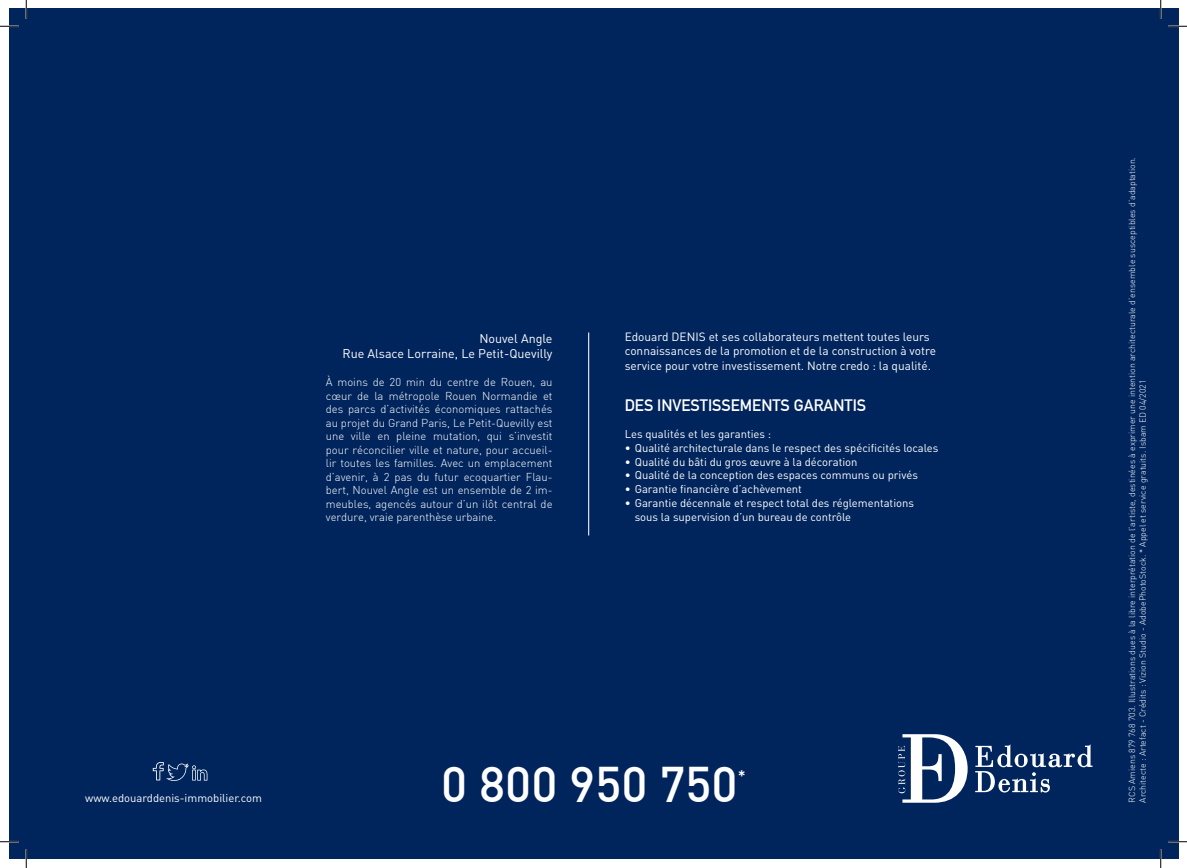
<style>
.page{position:relative;width:1187px;height:868px;background:#fff}
.page>*{position:absolute;margin:0;border:0;box-sizing:border-box;transform-origin:0 0}
.t1{font:500 49px "DIN";color:#fff}
.t2{font:500 16.5px "DIN";color:#fff}
.t3{font:700 16.25px "DIN Alternate";color:#fff}
.t4{font:12.5px/15px "DIN";color:#fff;text-align:right}
.t5{font:11.88px/14.6px "DIN";color:#fff}
.t6{font:300 11.25px/13.5px "DIN";color:#fff;text-align:justify}
.t7{font:11.25px/13.8px "DIN";color:#fff}
.t8{font:300 8.75px/10.5px "DIN";color:#fff}
</style>
<div class="page">
<div style="left:9px;top:9px;width:1169px;height:850px;background:#00255d"></div>
<svg style="left:153px;top:762px;width:54px;height:18px"></svg>
<svg style="left:975px;top:744px;width:117px;height:48px"></svg>
<svg style="left:898px;top:734px;width:69px;height:68px"></svg>
<hr style="left:588px;top:332px;width:1px;height:203px;background:#d6dbe8">
<svg style="left:0;top:25px;width:19px;height:2px"></svg>
<svg style="left:1168px;top:25px;width:18px;height:2px"></svg>
<svg style="left:0;top:840px;width:19px;height:2px"></svg>
<svg style="left:1168px;top:840px;width:18px;height:2px"></svg>
<svg style="left:25px;top:0;width:2px;height:19px"></svg>
<svg style="left:25px;top:849px;width:2px;height:18px"></svg>
<svg style="left:1159px;top:0;width:2px;height:19px"></svg>
<svg style="left:1159px;top:849px;width:2px;height:18px"></svg>
<p class="t4" style="left:342px;top:330px;width:211px">Nouvel Angle<br>Rue Alsace Lorraine, Le Petit-Quevilly</p>
<p class="t6" style="left:326px;top:375px;width:228px">À moins de 20 min du centre de Rouen, au cœur de la métropole Rouen Normandie et des parcs d’activités économiques rattachés au projet du Grand Paris, Le Petit-Quevilly est une ville en pleine mutation, qui s’investit pour réconcilier ville et nature, pour accueil&shy;lir toutes les familles. Avec un emplacement d’avenir, à 2 pas du futur ecoquartier Flau&shy;bert, Nouvel Angle est un ensemble de 2 im&shy;meubles, agencés autour d’un ilôt central de verdure, vraie parenthèse urbaine.</p>
<p class="t5" style="left:624px;top:329px;width:313px">Edouard DENIS et ses collaborateurs mettent toutes leurs connaissances de la promotion et de la construction à votre service pour votre investissement. Notre credo : la qualité.</p>
<h3 class="t3" style="left:624px;top:393px;width:243px">DES INVESTISSEMENTS GARANTIS</h3>
<p class="t7" style="left:624px;top:427px;width:148px">Les qualités et les garanties :</p>
<p class="t7" style="left:624px;top:440px;width:315px">• Qualité architecturale dans le respect des spécificités locales</p>
<p class="t7" style="left:624px;top:454px;width:234px">• Qualité du bâti du gros œuvre à la décoration</p>
<p class="t7" style="left:624px;top:468px;width:295px">• Qualité de la conception des espaces communs ou privés</p>
<p class="t7" style="left:624px;top:482px;width:179px">• Garantie financière d’achèvement</p>
<p class="t7" style="left:634px;top:495px;width:281px;text-indent:-10px">• Garantie décennale et respect total des réglementations sous la supervision d’un bureau de contrôle</p>
<p class="t7" style="left:85px;top:790px;width:178px">www.edouarddenis-immobilier.com</p>
<h1 class="t1" style="left:441px;top:753px;width:298px">0 800 950 750</h1>
<h2 class="t2" style="left:737px;top:765px;width:9px">*</h2>
<p class="t8" style="left:1126px;top:802px;width:647px;rotate:-90deg">RCS Amiens 879 768 703. Illustrations dues à la libre interprétation de l’artiste, destinées à exprimer une intention architecturale d’ensemble susceptibles d’adaptation.<br>Architecte : Artefact - Crédits : Vizion Studio - AdobePhotoStock. * Appel et service gratuits. Isbam ED 04/2021</p>
</div>
